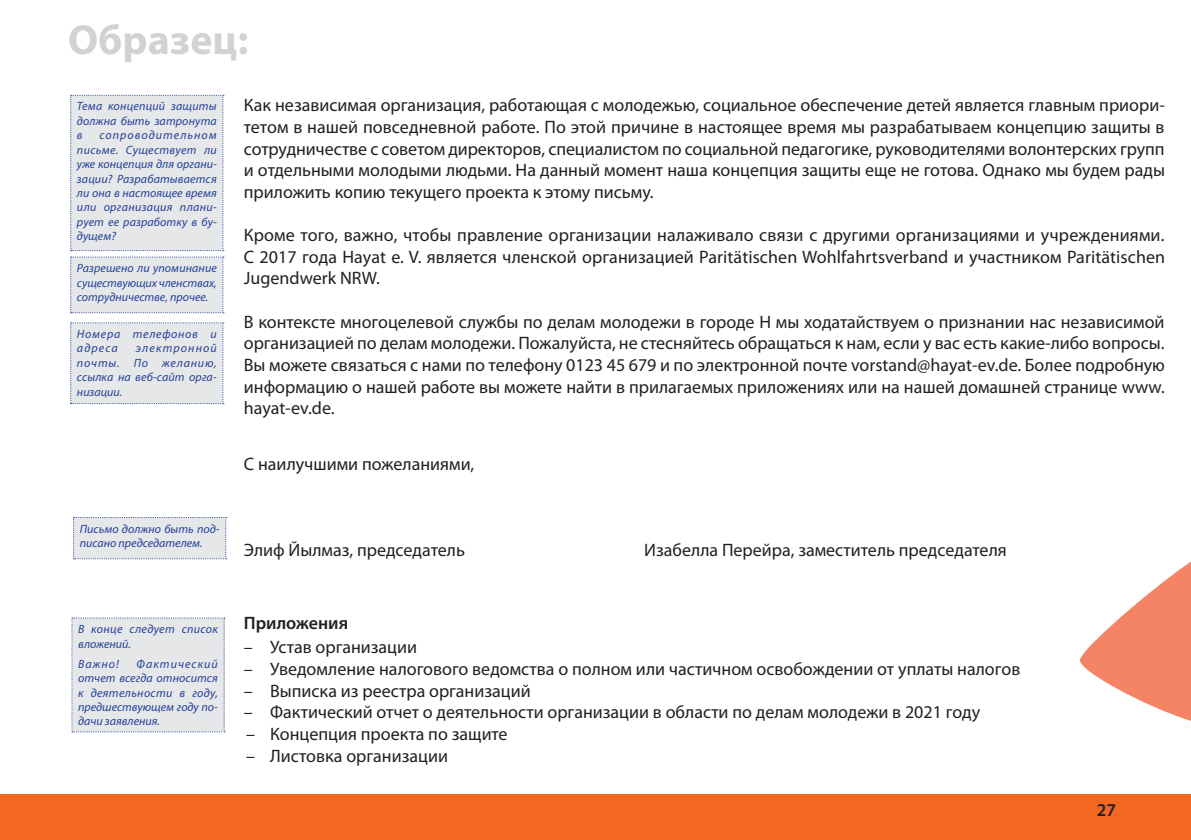
<style>
.page{position:relative;width:1191px;height:840px;background:#fff}
.page>*{position:absolute;margin:0;border:0;box-sizing:border-box;transform-origin:0 0}
.Rubrik_re{font:700 42px "Myriad Pro";color:#d1d2d4}
.Fließtext{font:18px/21.6px "Myriad Pro";color:#231f20;text-align:justify}
.Fließtext_Aufzählung{font:18px "Myriad Pro";color:#231f20}
.Fließtext-2{font:600 18px "Myriad Pro";color:#231f20}
.Randnotiz{font:italic 12px/14.4px "Myriad Pro";letter-spacing:.01em;color:#223f99;text-align:justify}
.Randnotiz-2{font:italic 12px/14.4px "Myriad Pro";letter-spacing:.06em;color:#223f99}
</style>
<div class="page">
<div style="left:0;top:794px;width:1191px;height:45px;background:#f36821"></div>
<div style="left:70px;top:95px;width:154px;height:218px;background:#e6e7e9"></div>
<div style="left:70px;top:322px;width:154px;height:82px;background:#e6e7e9"></div>
<div style="left:73px;top:517px;width:154px;height:42px;background:#e6e7e9"></div>
<div style="left:71px;top:617px;width:154px;height:115px;background:#e6e7e9"></div>
<svg style="left:1080px;top:561px;width:111px;height:160px"></svg>
<p class="Rubrik_re" style="left:68px;top:13px;width:182px">Образец:</p>
<p class="Randnotiz" style="left:77px;top:99px;width:141px">Тема концепций защиты должна быть затронута в</p>
<p class="Fließtext" style="left:244px;top:94px;width:922px">Как независимая организация, работающая с молодежью, социальное обеспечение детей является главным приори&shy;тетом в нашей повседневной работе. По этой причине в настоящее время мы разрабатываем концепцию защиты в сотрудничестве с советом директоров, специалистом по социальной педагогике, руководителями волонтерских групп и отдельными молодыми людьми. На данный момент наша концепция защиты еще не готова. Однако мы будем рады приложить копию текущего проекта к этому письму.</p>
<p class="Fließtext" style="left:244px;top:224px;width:923px">Кроме того, важно, чтобы правление организации налаживало связи с другими организациями и учреждениями.<br>С 2017 года Hayat e. V. является членской организацией Paritätischen Wohlfahrtsverband и участником Paritätischen Jugendwerk NRW.</p>
<p class="Fließtext" style="left:244px;top:310px;width:922px">В контексте многоцелевой службы по делам молодежи в городе Н мы ходатайствуем о признании нас независимой организацией по делам молодежи. Пожалуйста, не стесняйтесь обращаться к нам, если у вас есть какие-либо вопросы.<br>Вы можете связаться с нами по телефону 0123 45 679 и по электронной почте vorstand@hayat-ev.de. Более подробную информацию о нашей работе вы можете найти в прилагаемых приложениях или на нашей домашней странице www. hayat-ev.de.</p>
<p class="Fließtext" style="left:244px;top:452px;width:232px">С наилучшими пожеланиями,</p>
<p class="Randnotiz" style="left:77px;top:128px;width:141px;text-indent:23px">сопроводительном письме. Существует ли уже концепция для органи&shy;зации? Разрабатывается ли она в настоящее время или организация плани&shy;рует ее разработку в бу&shy;дущем?</p>
<p class="Randnotiz" style="left:77px;top:261px;width:141px">Разрешено ли упоминание существующих членствах, сотрудничестве, прочее.</p>
<p class="Randnotiz-2" style="left:77px;top:326px;width:141px">Номера телефонов и адреса</p>
<p class="Randnotiz" style="left:77px;top:341px;width:141px;text-indent:59px">электронной почты. По желанию, ссылка на веб-сайт орга&shy;низации.</p>
<p class="Randnotiz" style="left:80px;top:521px;width:141px">Письмо должно быть под&shy;писано председателем.</p>
<p class="Randnotiz" style="left:78px;top:621px;width:141px">В конце следует список вложений.</p>
<p class="Randnotiz" style="left:78px;top:656px;width:42px">Важно!</p>
<p class="Randnotiz" style="left:78px;top:656px;width:141px;text-indent:58px">Фактический отчет всегда относится к деятельности в году, предшествующем году по&shy;дачи заявления.</p>
<p class="Fließtext" style="left:244px;top:539px;width:223px">Элиф Йылмаз, председатель</p>
<p class="Fließtext" style="left:644px;top:539px;width:364px">Изабелла Перейра, заместитель председателя</p>
<p class="Fließtext-2" style="left:244px;top:611px;width:106px">Приложения</p>
<h1 class="Fließtext_Aufzählung" style="left:244px;top:635px;width:175px">– Устав организации</h1>
<h1 class="Fließtext_Aufzählung" style="left:244px;top:657px;width:778px">– Уведомление налогового ведомства о полном или частичном освобождении от уплаты налогов</h1>
<h1 class="Fließtext_Aufzählung" style="left:244px;top:679px;width:288px">– Выписка из реестра организаций</h1>
<h1 class="Fließtext_Aufzählung" style="left:244px;top:700px;width:738px">– Фактический отчет о деятельности организации в области по делам молодежи в 2021 году</h1>
<h1 class="Fließtext_Aufzählung" style="left:246px;top:722px;width:263px">– Концепция проекта по защите</h1>
<h1 class="Fließtext_Aufzählung" style="left:246px;top:744px;width:203px">– Листовка организации</h1>
<p class="Fließtext-2" style="left:1096px;top:797px;width:21px">27</p>
</div>
